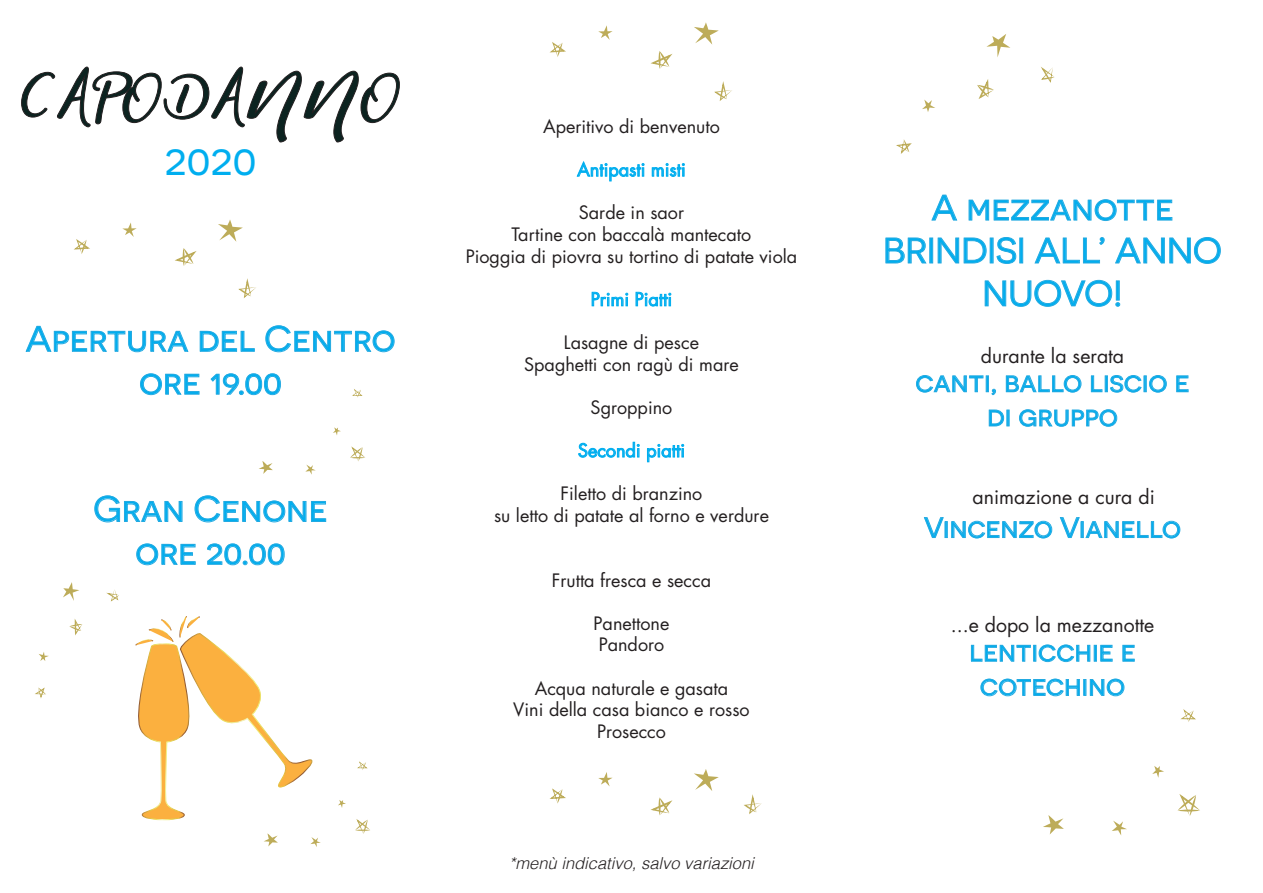
<style>
.page{position:relative;width:1263px;height:893px;background:#fff}
.page>*{position:absolute;margin:0;border:0;box-sizing:border-box;transform-origin:0 0}
.t1{font:51px "magic";color:#0c2320}
.t2{font:45.45px "Novecentosanswide";color:#00aeef}
.t3{font:35.7px/42.9px "Novecentosanswide";color:#00aeef;text-align:center}
.t4{font:28.5px/34.2px "Novecentosanswide";color:#00aeef;text-align:center}
.t5{font:19.5px "Futura Std";color:#231f20}
.t6{font:18px/21.6px "Futura Std";color:#231f20;text-align:center}
.t7{font:18px "Futura Std";color:#00aeef}
.t8{font:italic 300 16.5px "Helvetica";color:#231f20}
</style>
<div class="page">
<svg style="left:25px;top:326px;width:164px;height:26px"></svg>
<svg style="left:200px;top:331px;width:55px;height:21px"></svg>
<svg style="left:265px;top:325px;width:130px;height:27px"></svg>
<svg style="left:140px;top:373px;width:60px;height:22px"></svg>
<svg style="left:210px;top:373px;width:71px;height:22px"></svg>
<svg style="left:94px;top:495px;width:89px;height:28px"></svg>
<svg style="left:194px;top:495px;width:132px;height:28px"></svg>
<svg style="left:136px;top:543px;width:60px;height:22px"></svg>
<svg style="left:207px;top:543px;width:78px;height:22px"></svg>
<svg style="left:21px;top:66px;width:379px;height:77px"></svg>
<svg style="left:931px;top:194px;width:27px;height:27px"></svg>
<svg style="left:968px;top:199px;width:204px;height:22px"></svg>
<svg style="left:885px;top:237px;width:42px;height:27px"></svg>
<div style="left:929px;top:238px;width:4px;height:25px;border:1px solid #24aae1"></div>
<svg style="left:937px;top:237px;width:50px;height:27px"></svg>
<div style="left:990px;top:238px;width:3px;height:25px;border:1px solid #24aae1"></div>
<svg style="left:996px;top:237px;width:20px;height:27px"></svg>
<div style="left:1019px;top:238px;width:4px;height:25px;border:1px solid #24aae1"></div>
<svg style="left:1034px;top:237px;width:71px;height:27px"></svg>
<svg style="left:1115px;top:237px;width:106px;height:27px"></svg>
<svg style="left:984px;top:280px;width:136px;height:27px"></svg>
<svg style="left:923px;top:517px;width:21px;height:21px"></svg>
<div style="left:945px;top:521px;width:3px;height:17px;border:1px solid #24aae1"></div>
<svg style="left:951px;top:521px;width:101px;height:18px"></svg>
<svg style="left:1059px;top:517px;width:121px;height:22px"></svg>
<svg style="left:916px;top:375px;width:68px;height:18px"></svg>
<div style="left:986px;top:375px;width:3px;height:17px;border:1px solid #24aae1"></div>
<svg style="left:991px;top:389px;width:5px;height:6px"></svg>
<svg style="left:1006px;top:375px;width:76px;height:18px"></svg>
<svg style="left:1091px;top:375px;width:12px;height:17px"></svg>
<div style="left:1105px;top:375px;width:3px;height:17px;border:1px solid #24aae1"></div>
<svg style="left:1110px;top:375px;width:32px;height:18px"></svg>
<div style="left:1144px;top:375px;width:3px;height:17px;border:1px solid #24aae1"></div>
<svg style="left:1149px;top:375px;width:18px;height:18px"></svg>
<svg style="left:1176px;top:375px;width:13px;height:17px"></svg>
<svg style="left:988px;top:409px;width:16px;height:18px"></svg>
<svg style="left:1019px;top:409px;width:98px;height:18px"></svg>
<svg style="left:971px;top:645px;width:60px;height:17px"></svg>
<div style="left:1033px;top:645px;width:3px;height:17px;border:1px solid #24aae1"></div>
<svg style="left:1038px;top:644px;width:52px;height:18px"></svg>
<div style="left:1094px;top:645px;width:3px;height:17px;border:1px solid #24aae1"></div>
<svg style="left:1100px;top:645px;width:13px;height:17px"></svg>
<svg style="left:1122px;top:645px;width:13px;height:17px"></svg>
<svg style="left:980px;top:678px;width:100px;height:18px"></svg>
<div style="left:1083px;top:679px;width:3px;height:17px;border:1px solid #24aae1"></div>
<svg style="left:1090px;top:678px;width:35px;height:18px"></svg>
<svg style="left:135px;top:616px;width:178px;height:205px"></svg>
<svg style="left:218px;top:220px;width:25px;height:22px"></svg>
<svg style="left:122px;top:222px;width:15px;height:15px"></svg>
<svg style="left:74px;top:239px;width:16px;height:15px"></svg>
<svg style="left:238px;top:278px;width:18px;height:20px"></svg>
<svg style="left:175px;top:248px;width:22px;height:18px"></svg>
<svg style="left:694px;top:769px;width:25px;height:22px"></svg>
<svg style="left:598px;top:772px;width:15px;height:14px"></svg>
<svg style="left:549px;top:788px;width:17px;height:16px"></svg>
<svg style="left:744px;top:794px;width:18px;height:20px"></svg>
<svg style="left:650px;top:797px;width:22px;height:18px"></svg>
<svg style="left:694px;top:22px;width:25px;height:23px"></svg>
<svg style="left:598px;top:25px;width:15px;height:15px"></svg>
<svg style="left:549px;top:42px;width:17px;height:15px"></svg>
<svg style="left:714px;top:81px;width:18px;height:20px"></svg>
<svg style="left:650px;top:51px;width:22px;height:18px"></svg>
<svg style="left:310px;top:837px;width:11px;height:10px"></svg>
<svg style="left:264px;top:833px;width:14px;height:13px"></svg>
<svg style="left:338px;top:800px;width:8px;height:8px"></svg>
<svg style="left:357px;top:761px;width:11px;height:9px"></svg>
<svg style="left:355px;top:819px;width:15px;height:15px"></svg>
<svg style="left:1112px;top:821px;width:15px;height:14px"></svg>
<svg style="left:1043px;top:815px;width:21px;height:19px"></svg>
<svg style="left:1152px;top:766px;width:12px;height:12px"></svg>
<svg style="left:1180px;top:709px;width:16px;height:13px"></svg>
<svg style="left:1177px;top:794px;width:23px;height:22px"></svg>
<svg style="left:305px;top:465px;width:11px;height:10px"></svg>
<svg style="left:259px;top:461px;width:14px;height:13px"></svg>
<svg style="left:333px;top:427px;width:8px;height:8px"></svg>
<svg style="left:352px;top:389px;width:11px;height:9px"></svg>
<svg style="left:350px;top:446px;width:15px;height:15px"></svg>
<svg style="left:63px;top:582px;width:16px;height:19px"></svg>
<svg style="left:39px;top:652px;width:10px;height:9px"></svg>
<svg style="left:35px;top:687px;width:11px;height:11px"></svg>
<svg style="left:106px;top:589px;width:13px;height:12px"></svg>
<svg style="left:69px;top:619px;width:13px;height:16px"></svg>
<svg style="left:986px;top:34px;width:24px;height:23px"></svg>
<svg style="left:922px;top:100px;width:13px;height:12px"></svg>
<svg style="left:896px;top:139px;width:16px;height:15px"></svg>
<svg style="left:1041px;top:67px;width:13px;height:16px"></svg>
<svg style="left:977px;top:79px;width:17px;height:20px"></svg>
<svg style="left:576px;top:161px;width:68px;height:21px"></svg>
<svg style="left:651px;top:163px;width:34px;height:14px"></svg>
<svg style="left:591px;top:291px;width:37px;height:16px"></svg>
<svg style="left:635px;top:291px;width:36px;height:16px"></svg>
<svg style="left:578px;top:441px;width:62px;height:17px"></svg>
<svg style="left:647px;top:444px;width:37px;height:19px"></svg>
<h1 class="t1" style="left:20px;top:73px;width:382px">CAPODANNO</h1>
<h2 class="t2" style="left:165px;top:133px;width:93px">2020</h2>
<h3 class="t3" style="left:25px;top:317px;width:371px">Apertura del Centro ore 19.00</h3>
<h3 class="t3" style="left:93px;top:487px;width:235px">Gran Cenone ore 20.00</h3>
<p class="t6" style="left:543px;top:116px;width:178px">Aperitivo di benvenuto</p>
<p class="t7" style="left:577px;top:158px;width:110px">Antipasti misti</p>
<p class="t6" style="left:466px;top:202px;width:333px">Sarde in saor<br>Tartine con baccalà mantecato<br>Pioggia di piovra su tortino di patate viola</p>
<p class="t7" style="left:591px;top:288px;width:83px">Primi Piatti</p>
<p class="t6" style="left:524px;top:332px;width:216px">Lasagne di pesce<br>Spaghetti con ragù di mare</p>
<p class="t6" style="left:591px;top:397px;width:83px">Sgroppino</p>
<p class="t7" style="left:578px;top:439px;width:109px">Secondi piatti</p>
<p class="t6" style="left:494px;top:483px;width:276px">Filetto di branzino<br>su letto di patate al forno e verdure</p>
<p class="t6" style="left:552px;top:569px;width:161px">Frutta fresca e secca</p>
<p class="t6" style="left:593px;top:613px;width:77px;text-align:left">Panettone<br>Pandoro</p>
<p class="t6" style="left:513px;top:677px;width:238px">Acqua naturale e gasata<br>Vini della casa bianco e rosso<br>Prosecco</p>
<p class="t8" style="left:509px;top:849px;width:246px">*menù indicativo, salvo variazioni</p>
<h3 class="t3" style="left:883px;top:186px;width:340px">A mezzanotte<br>BRINDISI ALL’ ANNO<br>NUOVO!</h3>
<p class="t5" style="left:981px;top:343px;width:145px">durante la serata</p>
<h3 class="t4" style="left:915px;top:364px;width:276px">canti, ballo liscio e di gruppo</h3>
<p class="t5" style="left:973px;top:484px;width:184px">animazione a cura di</p>
<h3 class="t4" style="left:924px;top:510px;width:258px">Vincenzo Vianello</h3>
<p class="t5" style="left:951px;top:613px;width:205px">...e dopo la mezzanotte</p>
<h3 class="t4" style="left:969px;top:634px;width:168px">lenticchie e cotechino</h3>
</div>
